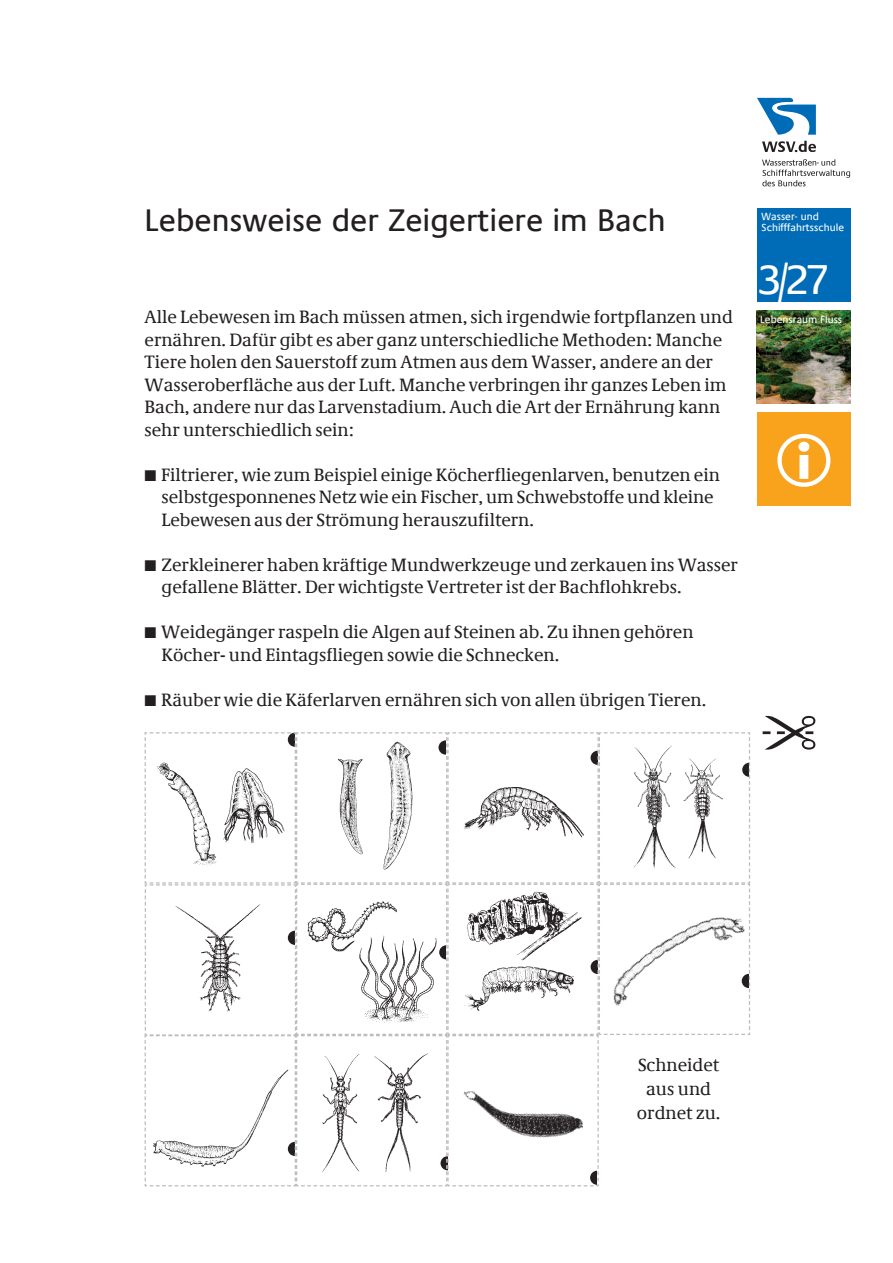
<style>
.page{position:relative;width:893px;height:1263px;background:#fff}
.page>*{position:absolute;margin:0;border:0;box-sizing:border-box;transform-origin:0 0}
.t1{font:42px "Praxis Com";color:#fff}
.t2{font:31.5px "Praxis Com";color:#231f20}
.t3{font:18px/22.5px "Demos Com";color:#231f20}
.t4{font:10.5px/10.5px "Praxis Com";color:#fff}
.s1{font-family:"European Pi Three"}
</style>
<div class="page">
<svg style="left:757px;top:98px;width:59px;height:37px"></svg>
<svg style="left:762px;top:141px;width:54px;height:11px"></svg>
<svg style="left:762px;top:159px;width:88px;height:27px"></svg>
<div style="left:757px;top:412px;width:93px;height:94px;background:#f9a21c"></div>
<div style="left:757px;top:208px;width:93px;height:94px;background:#006bb6"></div>
<svg style="left:777px;top:434px;width:53px;height:53px"></svg>
<img style="left:757px;top:310px;width:93px;height:94px">
<svg style="left:144px;top:732px;width:606px;height:455px"></svg>
<img style="left:623px;top:744px;width:105px;height:126px">
<img style="left:314px;top:1050px;width:51px;height:126px">
<img style="left:373px;top:1052px;width:55px;height:123px">
<img style="left:173px;top:902px;width:92px;height:114px">
<img style="left:156px;top:761px;width:130px;height:105px">
<img style="left:467px;top:891px;width:115px;height:72px">
<h2 class="t2" style="left:145px;top:201px;width:523px">Lebensweise der Zeigertiere im Bach</h2>
<p class="t4" style="left:762px;top:212px;width:84px">Wasser- und<br>Schifffahrtsschule</p>
<h1 class="t1" style="left:757px;top:254px;width:75px">3/27</h1>
<p class="t3" style="left:145px;top:308px;width:590px">Alle Lebewesen im Bach müssen atmen, sich irgendwie fortpflanzen und ernähren. Dafür gibt es aber ganz unterschiedliche Methoden: Manche Tiere holen den Sauerstoff zum Atmen aus dem Wasser, andere an der Wasseroberfläche aus der Luft. Manche verbringen ihr ganzes Leben im Bach, andere nur das Larvenstadium. Auch die Art der Ernährung kann sehr unterschiedlich sein:</p>
<p class="t3" style="left:162px;top:466px;width:560px;text-indent:-17px"><span class="s1">-</span> Filtrierer, wie zum Beispiel einige Köcherfliegenlarven, benutzen ein selbstgesponnenes Netz wie ein Fischer, um Schwebstoffe und kleine<br>Lebewesen aus der Strömung herauszufiltern.</p>
<p class="t3" style="left:162px;top:556px;width:578px;text-indent:-17px"><span class="s1">-</span> Zerkleinerer haben kräftige Mundwerkzeuge und zerkauen ins Wasser gefallene Blätter. Der wichtigste Vertreter ist der Bachflohkrebs.</p>
<p class="t3" style="left:162px;top:623px;width:534px;text-indent:-17px"><span class="s1">-</span> Weidegänger raspeln die Algen auf Steinen ab. Zu ihnen gehören<br>Köcher- und Eintagsfliegen sowie die Schnecken.</p>
<p class="t3" style="left:145px;top:691px;width:563px"><span class="s1">-</span> Räuber wie die Käferlarven ernähren sich von allen übrigen Tieren.</p>
<p class="t4" style="left:760px;top:314px;width:83px">Lebensraum Fluss</p>
<p class="t3" style="left:637px;top:1055px;width:85px;line-height:24px;text-align:center">Schneidet aus und ordnet zu.</p>
</div>
